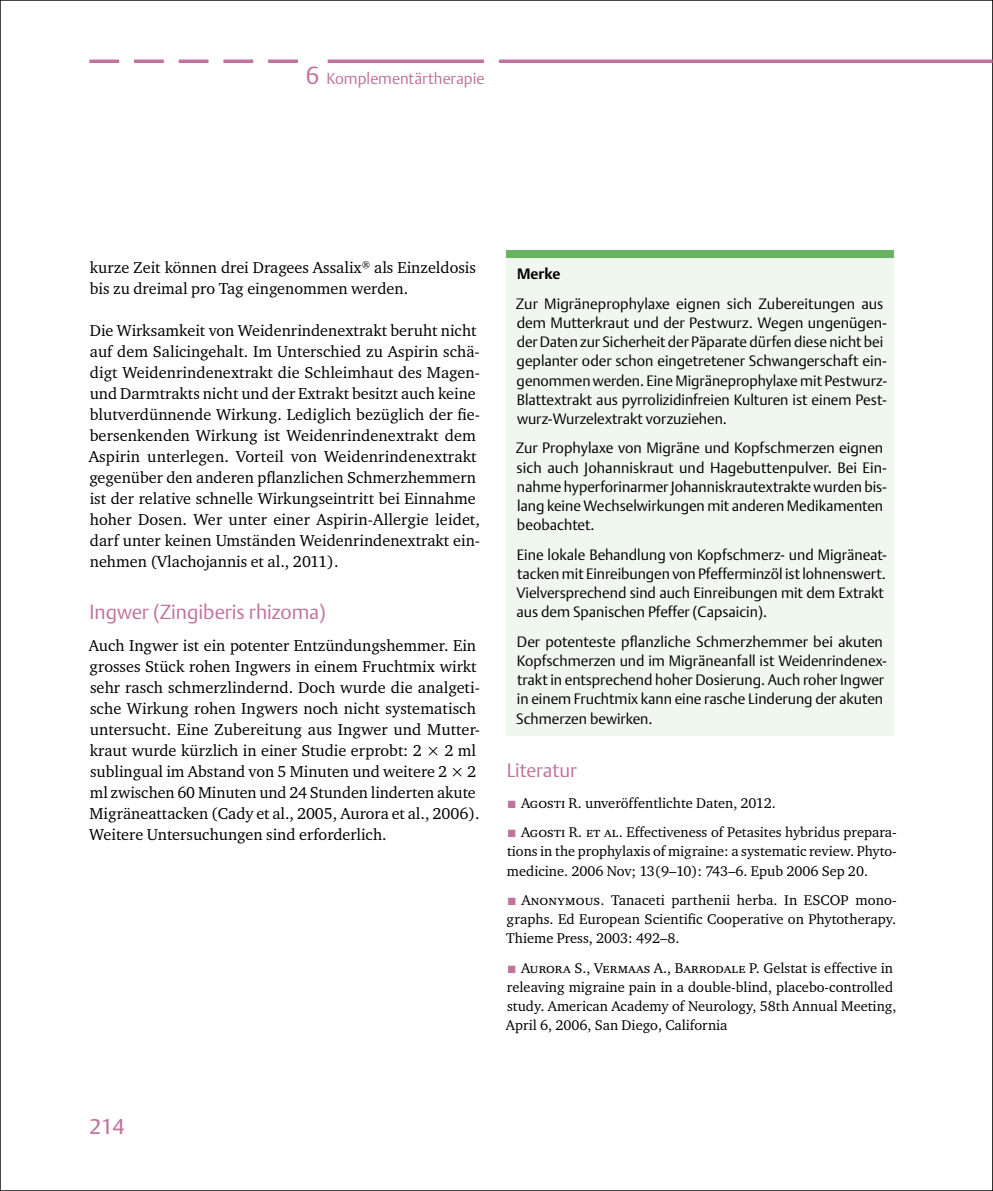
<style>
.page{position:relative;width:993px;height:1191px;background:#fff}
.page>*{position:absolute;margin:0;border:0;box-sizing:border-box;transform-origin:0 0}
.t1{font:21px "DTL Argo T";color:#c0739c}
.t2{font:300 20.12px "DTL Argo T";color:#c0739c}
.t3{font:300 19.25px "DTL Argo T";color:#c0739c}
.t4{font:16.1px/21px "Charter ITC";color:#000}
.t5{font:300 15.75px "DTL Argo T";color:#c0739c}
.t6{font:300 14.88px/19.2px "DTL Argo T";color:#000}
.t7{font:700 14.88px "DTL Argo T";color:#000}
.t8{font:14.35px/19.2px "Charter ITC";color:#000;text-align:justify}
.t9{font:14.35px "Charter ITC Regu SC";color:#000}
.s1{font-size:24.5px}
.s2{color:#c0739c}
.s3{font-family:"Charter ITC Regu SC"}
.s4{font-family:"Charter ITC"}
</style>
<div class="page">
<hr style="left:327px;top:60px;width:665px;height:3px;background:#c0739c">
<div style="left:484px;top:57px;width:15px;height:12px;background:#fff"></div>
<hr style="left:89px;top:60px;width:30px;height:3px;background:#c0739c">
<hr style="left:134px;top:60px;width:30px;height:3px;background:#c0739c">
<hr style="left:179px;top:60px;width:29px;height:3px;background:#c0739c">
<hr style="left:223px;top:60px;width:30px;height:3px;background:#c0739c">
<hr style="left:268px;top:60px;width:30px;height:3px;background:#c0739c">
<svg style="left:992px;top:0;width:1px;height:1191px"></svg>
<div style="left:506px;top:251px;width:387px;height:7px;background:#66b360"></div>
<div style="left:506px;top:258px;width:387px;height:477px;background:#f0f7ef"></div>
<p class="t5" style="left:306px;top:69px;width:180px"><span class="s1">6</span> Komplementärtherapie</p>
<p class="t4" style="left:90px;top:257px;width:387px">kurze Zeit können drei Dragees Assalix<sup>®</sup> als Einzeldosis bis zu dreimal pro Tag eingenommen werden.</p>
<p class="t4" style="left:89px;top:320px;width:393px">Die Wirksamkeit von Weidenrindenextrakt beruht nicht auf dem Salicingehalt. Im Unterschied zu Aspirin schä&shy;digt Weidenrindenextrakt die Schleimhaut des Magen&shy;und Darmtrakts nicht und der Extrakt besitzt auch keine blutverdünnende Wirkung. Lediglich bezüglich der fie&shy;bersenkenden Wirkung ist Weidenrindenextrakt dem Aspirin unterlegen. Vorteil von Weidenrindenextrakt gegenüber den anderen pflanzlichen Schmerzhemmern ist der relative schnelle Wirkungseintritt bei Einnahme hoher Dosen. Wer unter einer Aspirin-Allergie leidet, darf unter keinen Umständen Weidenrindenextrakt ein&shy;nehmen (Vlachojannis et al., 2011).</p>
<p class="t2" style="left:89px;top:600px;width:238px">Ingwer (Zingiberis rhizoma)</p>
<p class="t4" style="left:89px;top:635px;width:393px">Auch Ingwer ist ein potenter Entzündungshemmer. Ein grosses Stück rohen Ingwers in einem Fruchtmix wirkt sehr rasch schmerzlindernd. Doch wurde die analgeti&shy;sche Wirkung rohen Ingwers noch nicht systematisch untersucht. Eine Zubereitung aus Ingwer und Mutter&shy;kraut wurde kürzlich in einer Studie erprobt: 2 × 2 ml sublingual im Abstand von 5 Minuten und weitere 2 × 2 ml zwischen 60 Minuten und 24 Stunden linderten akute Migräneattacken (Cady et al., 2005, Aurora et al., 2006).<br>Weitere Untersuchungen sind erforderlich.</p>
<p class="t7" style="left:517px;top:265px;width:45px">Merke</p>
<p class="t6" style="left:515px;top:294px;width:373px">Zur Migräneprophylaxe eignen sich Zubereitungen aus dem Mutterkraut und der Pestwurz. Wegen ungenügen&shy;der Daten zur Sicherheit der Päparate dürfen diese nicht bei geplanter oder schon eingetretener Schwangerschaft ein&shy;genommen werden. Eine Migräneprophylaxe mit Pestwurz-Blattextrakt aus pyrrolizidinfreien Kulturen ist einem Pest&shy;wurz-Wurzelextrakt vorzuziehen.</p>
<p class="t6" style="left:515px;top:438px;width:372px">Zur Prophylaxe von Migräne und Kopfschmerzen eignen sich auch Johanniskraut und Hagebuttenpulver. Bei Ein&shy;nahme hyperforinarmer Johanniskrautextrakte wurden bis&shy;lang keine Wechselwirkungen mit anderen Medikamenten beobachtet.</p>
<p class="t6" style="left:516px;top:544px;width:372px">Eine lokale Behandlung von Kopfschmerz- und Migräneat&shy;tacken mit Einreibungen von Pfefferminzöl ist lohnenswert.<br>Vielversprechend sind auch Einreibungen mit dem Extrakt aus dem Spanischen Pfeffer (Capsaicin).</p>
<p class="t6" style="left:516px;top:631px;width:372px">Der potenteste pflanzliche Schmerzhemmer bei akuten Kopfschmerzen und im Migräneanfall ist Weidenrindenex&shy;trakt in entsprechend hoher Dosierung. Auch roher Ingwer in einem Fruchtmix kann eine rasche Linderung der akuten Schmerzen bewirken.</p>
<p class="t3" style="left:506px;top:759px;width:71px">Literatur</p>
<p class="t8" style="left:507px;top:793px;width:269px"><span class="s2">■</span> <span class="s3">Agosti R.</span> unveröffentlichte Daten, 2012.</p>
<p class="t8" style="left:507px;top:822px;width:391px"><span class="s2">■</span> <span class="s3">Agosti R. et al.</span> Effectiveness of Petasites hybridus prepara&shy;tions in the prophylaxis of migraine: a systematic review. Phyto&shy;medicine. 2006 Nov; 13(9–10): 743–6. Epub 2006 Sep 20.</p>
<p class="t8" style="left:506px;top:890px;width:392px"><span class="s2">■</span> <span class="s3">Anonymous</span>. Tanaceti parthenii herba. In ESCOP mono&shy;graphs. Ed European Scientific Cooperative on Phytotherapy.<br>Thieme Press, 2003: 492–8.</p>
<p class="t9" style="left:507px;top:958px;width:386px"><span class="s2">■</span> Aurora S., Vermaas A., Barrodale P. <span class="s4">Gelstat is effective in</span></p>
<p class="t8" style="left:506px;top:977px;width:392px;text-align:left">releaving migraine pain in a double-blind, placebo-controlled study. American Academy of Neurology, 58th Annual Meeting,<br>April 6, 2006, San Diego, California</p>
<h1 class="t1" style="left:89px;top:1114px;width:37px">214</h1>
</div>
